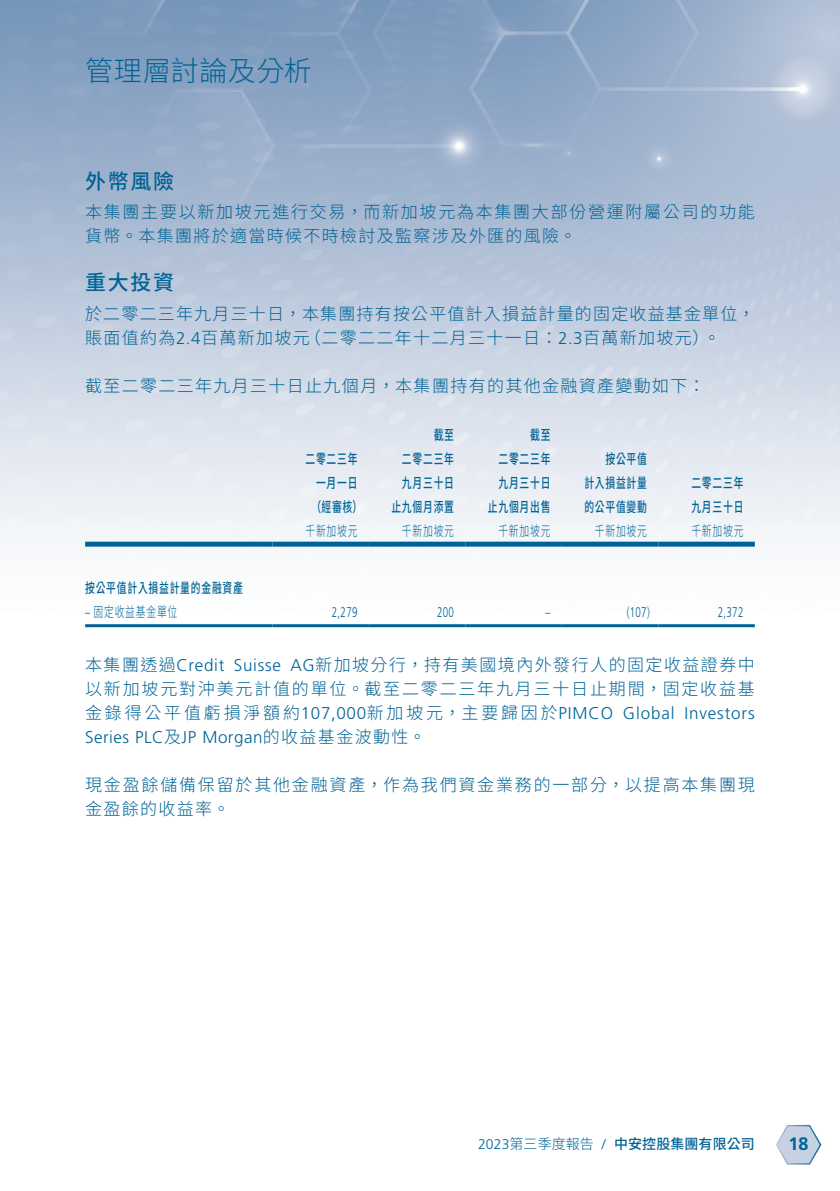
<style>
.page{position:relative;width:840px;height:1191px;background:#fff}
.page>*{position:absolute;margin:0;border:0;box-sizing:border-box;transform-origin:0 0}
.t1{font:300 28px "Source Han Sans TW";letter-spacing:.015em;color:#016395}
.t2{font:500 21px "Source Han Sans TW";letter-spacing:.08em;color:#016395}
.t3{font:700 18px "Frutiger LT Std";color:#016395}
.t4{font:300 17px/24px "Source Han Sans TW";letter-spacing:.085em;color:#016395}
.t5{font:300 17px/24px "Source Han Sans TW";letter-spacing:.105em;color:#016395}
.t6{font:300 17px "Frutiger LT Std";letter-spacing:.04em;color:#016395}
.t7{font:300 17px "Source Han Sans TW";letter-spacing:.165em;color:#016395}
.t8{font:500 14px/24px "Source Han Sans TW";letter-spacing:.08em;color:#016395;text-align:right;scale:.7 1}
.t9{font:300 14px "Source Han Sans TW";letter-spacing:.08em;color:#016395;scale:.7 1}
.t10{font:300 14px "Frutiger LT Std";letter-spacing:.03em;color:#016395;scale:.7 1}
.t11{font:500 14px "Source Han Sans TW";letter-spacing:.005em;color:#016395}
.t12{font:300 14px "Source Han Sans TW";letter-spacing:.08em;color:#016395}
.t13{font:300 14px "Frutiger LT Std";letter-spacing:.03em;color:#016395}
.s1{font-family:"Frutiger LT Std"}
.s2{font-family:"Source Han Sans TW"}
</style>
<div class="page">
<img style="left:0;top:0;width:839px;height:1146px">
<svg style="left:774px;top:1123px;width:47px;height:42px"></svg>
<div style="left:85px;top:541px;width:187px;height:5px;background:#016395"></div>
<div style="left:272px;top:541px;width:97px;height:5px;background:#016395"></div>
<div style="left:369px;top:541px;width:96px;height:5px;background:#016395"></div>
<div style="left:465px;top:541px;width:96px;height:5px;background:#016395"></div>
<div style="left:561px;top:541px;width:97px;height:5px;background:#016395"></div>
<div style="left:658px;top:541px;width:96px;height:5px;background:#016395"></div>
<hr style="left:85px;top:624px;width:187px;height:3px;background:#016395">
<hr style="left:272px;top:624px;width:97px;height:3px;background:#016395">
<hr style="left:369px;top:624px;width:96px;height:3px;background:#016395">
<hr style="left:465px;top:624px;width:96px;height:3px;background:#016395">
<hr style="left:561px;top:624px;width:97px;height:3px;background:#016395">
<hr style="left:658px;top:624px;width:96px;height:3px;background:#016395">
<h1 class="t1" style="left:85px;top:55px;width:228px">管理層討論及分析</h1>
<p class="t2" style="left:85px;top:169px;width:90px">外幣風險</p>
<p class="t4" style="left:85px;top:200px;width:671px">本集團主要以新加坡元進行交易，而新加坡元為本集團大部份營運附屬公司的功能貨幣。本集團將於適當時候不時檢討及監察涉及外匯的風險。</p>
<p class="t2" style="left:85px;top:271px;width:90px">重大投資</p>
<p class="t4" style="left:703px;top:302px;width:53px;text-indent:-618px">於二零二三年九月三十日，本集團持有按公平值計入損益計量的固定收益基金單位，。</p>
<p class="t4" style="left:304px;top:326px;width:407px">（二零二二年十二月三十一日：<span class="s1">2.3</span>百萬新加坡元(</p>
<p class="t4" style="left:85px;top:326px;width:226px">賬面值約為<span class="s1">2.4</span>百萬新加坡元</p>
<p class="t4" style="left:85px;top:374px;width:621px">截至二零二三年九月三十日止九個月，本集團持有的其他金融資產變動如下：</p>
<p class="t8" style="left:85px;top:576px;width:227px">按公平值計入損益計量的金融資產</p>
<p class="t9" style="left:85px;top:604px;width:133px"><span class="s1">–</span> 固定收益基金單位</p>
<p class="t8" style="left:305px;top:447px;width:83px;text-align:center">二零二三年一月一日<br>（經審核(</p>
<p class="t9" style="left:305px;top:523px;width:76px">千新加坡元</p>
<p class="t8" style="left:391px;top:423px;width:91px">截至<br>二零二三年九月三十日止九個月添置</p>
<p class="t8" style="left:487px;top:423px;width:91px">截至<br>二零二三年九月三十日止九個月出售</p>
<p class="t9" style="left:401px;top:523px;width:76px">千新加坡元</p>
<p class="t9" style="left:498px;top:523px;width:76px">千新加坡元</p>
<p class="t8" style="left:584px;top:447px;width:91px;text-align:justify;text-indent:21px">按公平值計入損益計量的公平值變動</p>
<p class="t9" style="left:594px;top:523px;width:76px">千新加坡元</p>
<p class="t8" style="left:691px;top:471px;width:76px;text-align:left">二零二三年九月三十日</p>
<p class="t9" style="left:691px;top:523px;width:76px">千新加坡元</p>
<p class="t10" style="left:332px;top:604px;width:38px">2,279</p>
<p class="t10" style="left:437px;top:604px;width:26px">200</p>
<p class="t10" style="left:545px;top:604px;width:9px">–</p>
<p class="t10" style="left:626px;top:604px;width:34px">)107(</p>
<p class="t10" style="left:717px;top:604px;width:38px">2,372</p>
<p class="t4" style="left:290px;top:653px;width:465px"><span class="s1">AG</span>新加坡分行，持有美國境內外發行人的固定收益證券中</p>
<p class="t6" style="left:85px;top:655px;width:141px"><span class="s2">本集團透過</span>Credit</p>
<p class="t5" style="left:85px;top:677px;width:671px">以新加坡元對沖美元計值的單位。截至二零二三年九月三十日止期間，固定收益基</p>
<p class="t6" style="left:684px;top:703px;width:72px">Investors</p>
<p class="t6" style="left:234px;top:655px;width:49px">Suisse</p>
<p class="t7" style="left:85px;top:703px;width:529px">金錄得公平值虧損淨額約<span class="s1">107,000</span>新加坡元，主要歸因於<span class="s1">PIMCO</span></p>
<p class="t6" style="left:85px;top:727px;width:342px">Series PLC<span class="s2">及</span>JP Morgan<span class="s2">的收益基金波動性。</span></p>
<p class="t5" style="left:85px;top:773px;width:671px">現金盈餘儲備保留於其他金融資產，作為我們資金業務的一部分，以提高本集團現金盈餘的收益率。</p>
<p class="t6" style="left:622px;top:703px;width:53px">Global</p>
<p class="t12" style="left:478px;top:1135px;width:117px"><span class="s1">2023</span>第三季度報告</p>
<p class="t13" style="left:601px;top:1135px;width:5px">/</p>
<p class="t11" style="left:613px;top:1135px;width:142px">中安控股集團有限公司</p>
<p class="t3" style="left:788px;top:1133px;width:21px">18</p>
</div>
